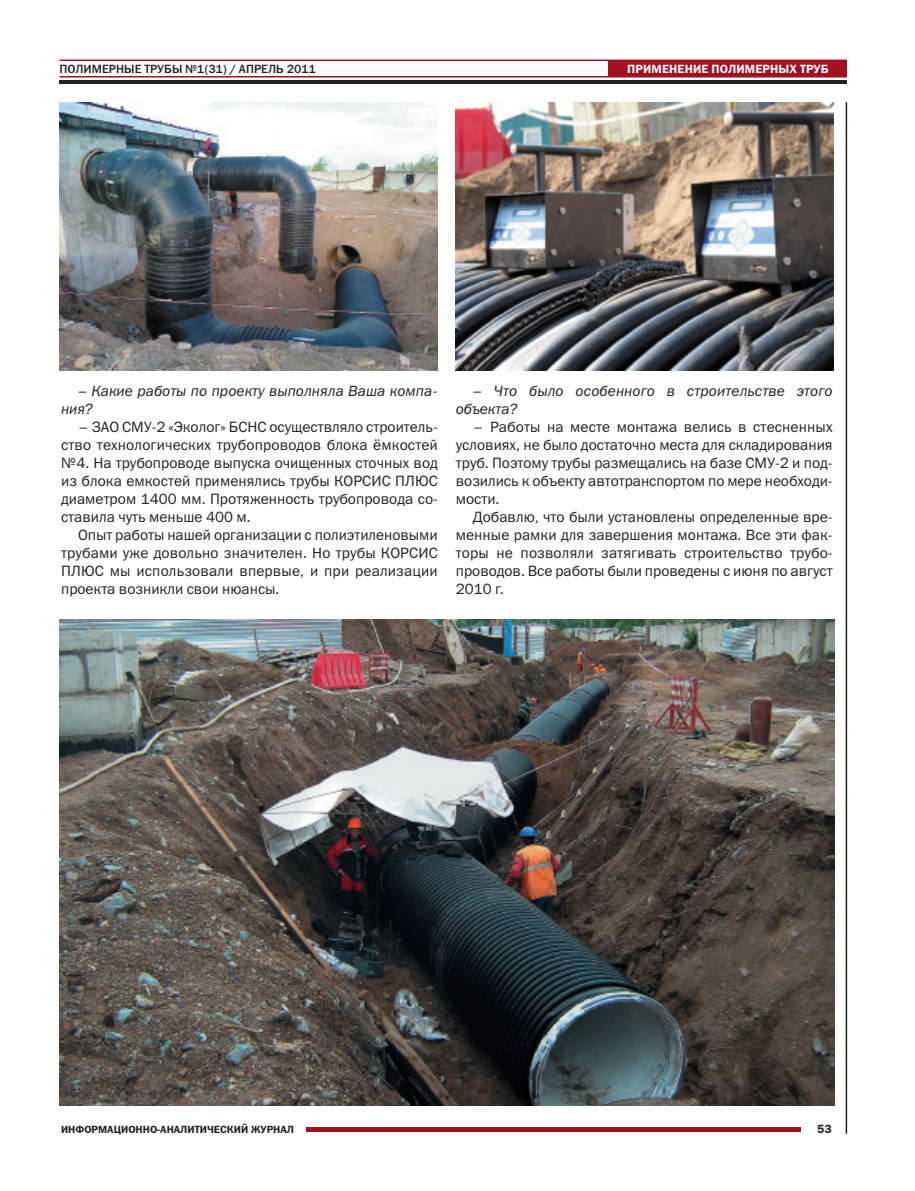
<style>
.page{position:relative;width:915px;height:1191px;background:#fff}
.page>*{position:absolute;margin:0;border:0;box-sizing:border-box;transform-origin:0 0}
.t1{font:15px/18px "Franklin Gothic Book C";color:#231f20;text-align:justify}
.t2{font:italic 15px/18px "Franklin Gothic Book C";letter-spacing:.005em;color:#231f20}
.t3{font:12px "Franklin Gothic Medium C";color:#231f20}
.t4{font:12px "Franklin Gothic Demi C";letter-spacing:.01em;color:#fff}
.t5{font:12px "Franklin Gothic Demi C";color:#231f20}
.t6{font:10.5px "Franklin Gothic Demi C";color:#231f20}
</style>
<div class="page">
<hr style="left:845px;top:102px;width:1px;height:1031px;background:#231f20">
<hr style="left:306px;top:1127px;width:494px;height:4px;background:#a21121">
<hr style="left:60px;top:76px;width:786px;height:1px;background:#a21121">
<hr style="left:60px;top:60px;width:786px;height:1px;background:#a21121">
<hr style="left:60px;top:80px;width:786px;height:3px;background:#231f20">
<div style="left:608px;top:60px;width:238px;height:16px;background:#a21121"></div>
<img style="left:60px;top:102px;width:377px;height:269px">
<img style="left:60px;top:619px;width:773px;height:487px">
<img style="left:455px;top:102px;width:378px;height:269px">
<p class="t3" style="left:60px;top:62px;width:258px">ПОЛИМЕРНЫЕ ТРУБЫ №1(31) / АПРЕЛЬ 2011</p>
<p class="t4" style="left:627px;top:62px;width:203px">ПРИМЕНЕНИЕ ПОЛИМЕРНЫХ ТРУБ</p>
<p class="t2" style="left:61px;top:382px;width:378px;text-indent:17px">– Какие работы по проекту выполняла Ваша компа&shy;ния?</p>
<p class="t1" style="left:61px;top:418px;width:378px;text-indent:17px">– ЗАО СМУ-2 «Эколог» БСНС осуществляло строитель&shy;ство технологических трубопроводов блока ёмкостей №4. На трубопроводе выпуска очищенных сточных вод из блока емкостей применялись трубы КОРСИС ПЛЮС диаметром 1400 мм. Протяженность трубопровода со&shy;ставила чуть меньше 400 м.</p>
<p class="t1" style="left:61px;top:526px;width:378px;text-indent:17px">Опыт работы нашей организации с полиэтиленовыми трубами уже довольно значителен. Но трубы КОРСИС ПЛЮС мы использовали впервые, и при реализации проекта возникли свои нюансы.</p>
<p class="t2" style="left:455px;top:382px;width:378px;text-indent:17px">– Что было особенного в строительстве этого объекта?</p>
<p class="t1" style="left:455px;top:418px;width:378px;text-indent:17px">– Работы на месте монтажа велись в стесненных условиях, не было достаточно места для складирования труб. Поэтому трубы размещались на базе СМУ-2 и под&shy;возились к объекту автотранспортом по мере необходи&shy;мости.</p>
<p class="t1" style="left:455px;top:508px;width:378px;text-indent:17px">Добавлю, что были установлены определенные вре&shy;менные рамки для завершения монтажа. Все эти фак&shy;торы не позволяли затягивать строительство трубо&shy;проводов. Все работы были проведены с июня по август 2010 г.</p>
<p class="t6" style="left:61px;top:1122px;width:234px">ИНФОРМАЦИОННО-АНАЛИТИЧЕСКИЙ ЖУРНАЛ</p>
<p class="t5" style="left:817px;top:1122px;width:16px">53</p>
</div>
